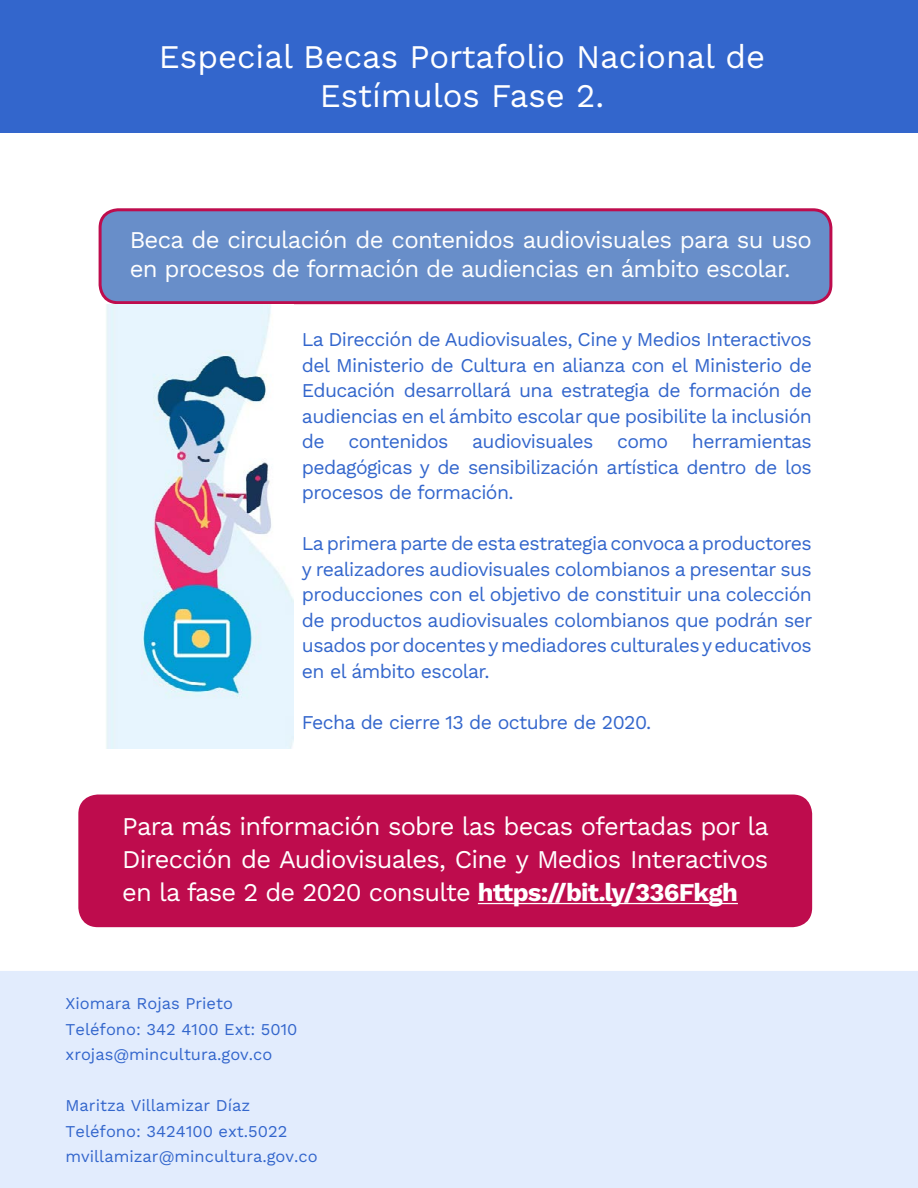
<style>
.page{position:relative;width:918px;height:1188px;background:#fff}
.page>*{position:absolute;margin:0;border:0;box-sizing:border-box;transform-origin:0 0}
.t1{font:33px/39.6px "Work Sans";color:#fff;text-align:center}
.t2{font:25.5px/33px "Work Sans";letter-spacing:-.03em;color:#fff;text-align:justify}
.t3{font:24px/28.8px "Work Sans";letter-spacing:-.03em;color:#fff}
.t4{font:19.5px/25.5px "Work Sans";letter-spacing:-.03em;color:#36c;text-align:justify}
.t5{font:16.5px/25.5px "Work Sans";color:#36c}
.s1{font-weight:700}
</style>
<div class="page">
<div style="left:100px;top:210px;width:731px;height:93px;background:#688ec9;border-radius:18px"></div>
<div style="left:99px;top:208px;width:733px;height:96px;border:3px solid #be0c4d;border-radius:18px"></div>
<div style="left:0;top:0;width:918px;height:133px;background:#36c"></div>
<div style="left:1px;top:972px;width:916px;height:215px;background:#e2ecfd"></div>
<div style="left:0;top:971px;width:918px;height:217px;border:2px solid #e2ecfd"></div>
<img style="left:106px;top:304px;width:187px;height:445px">
<div style="left:80px;top:796px;width:731px;height:130px;background:#be0c4d;border-radius:18px"></div>
<div style="left:78px;top:795px;width:734px;height:132px;border:3px solid #be0c4d;border-radius:18px"></div>
<hr style="left:478px;top:903px;width:260px;height:1px;background:#fff">
<h1 class="t1" style="left:159px;top:36px;width:608px">Especial Becas Portafolio Nacional de<br>Estímulos Fase 2.</h1>
<p class="t3" style="left:130px;top:224px;width:684px">Beca de circulación de contenidos audiovisuales para su uso en procesos de formación de audiencias en ámbito escolar.</p>
<p class="t4" style="left:302px;top:326px;width:512px">La Dirección de Audiovisuales, Cine y Medios Interactivos del Ministerio de Cultura en alianza con el Ministerio de Educación desarrollará una estrategia de formación de audiencias en el ámbito escolar que posibilite la inclusión de contenidos audiovisuales como herramientas pedagógicas y de sensibilización artística dentro de los procesos de formación.</p>
<p class="t4" style="left:302px;top:530px;width:512px">La primera parte de esta estrategia convoca a productores y realizadores audiovisuales colombianos a presentar sus producciones con el objetivo de constituir una colección de productos audiovisuales colombianos que podrán ser usados por docentes y mediadores culturales y educativos en el ámbito escolar.</p>
<p class="t4" style="left:302px;top:708px;width:351px">Fecha de cierre 13 de octubre de 2020.</p>
<h2 class="t2" style="left:122px;top:809px;width:648px">Para más información sobre las becas ofertadas por la Dirección de Audiovisuales, Cine y Medios Interactivos en la fase 2 de 2020 consulte <span class="s1">https://bit.ly/336Fkgh</span></h2>
<p class="t5" style="left:66px;top:990px;width:233px">Xiomara Rojas Prieto<br>Teléfono: 342 4100 Ext: 5010 xrojas@mincultura.gov.co</p>
<p class="t5" style="left:66px;top:1092px;width:254px">Maritza Villamizar Díaz<br>Teléfono: 3424100 ext.5022 mvillamizar@mincultura.gov.co</p>
</div>
